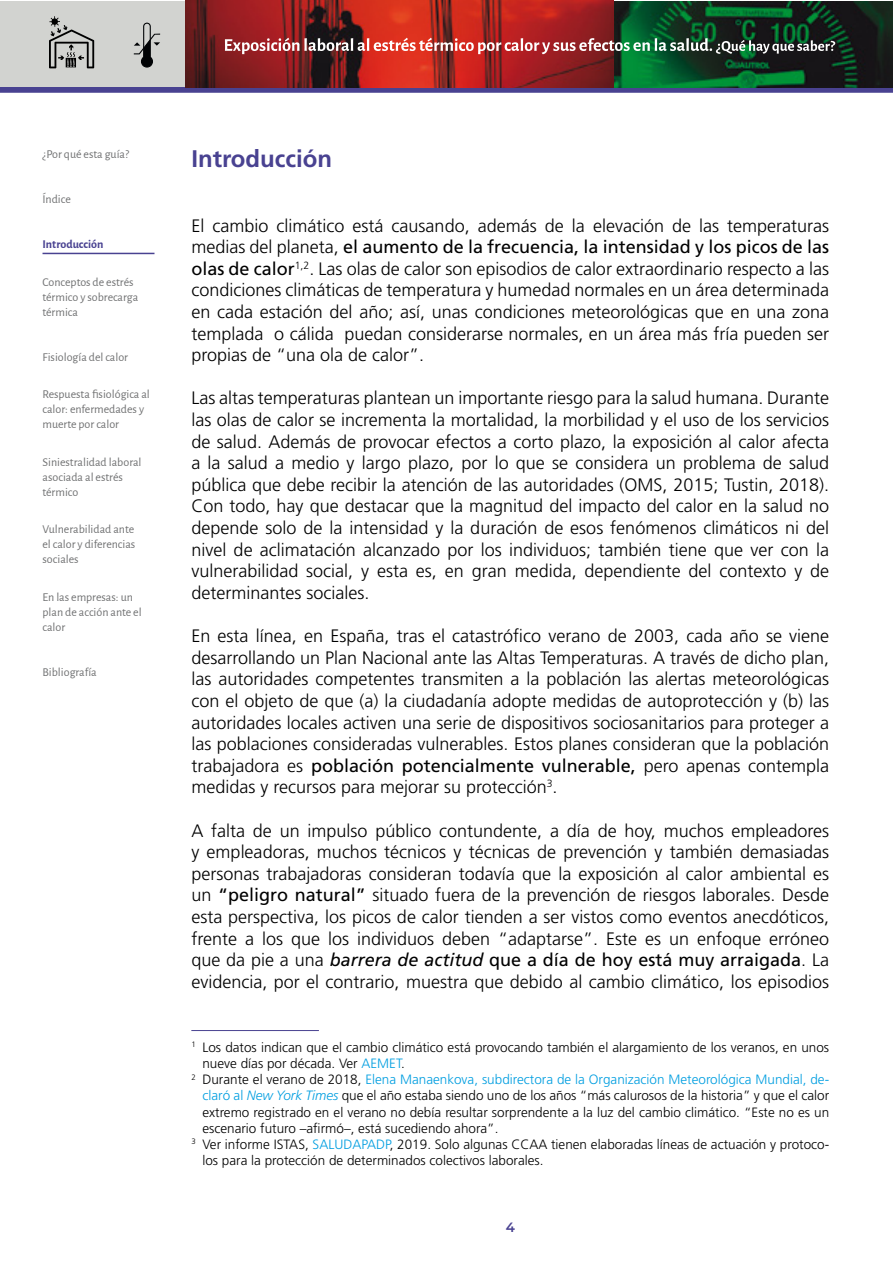
<style>
.page{position:relative;width:893px;height:1263px;background:#fff}
.page>*{position:absolute;margin:0;border:0;box-sizing:border-box;transform-origin:0 0}
.t1{font:700 24px "Frutiger";color:#494291}
.t2{font:300 18px/21.6px "Frutiger";color:#000;text-align:justify}
.t3{font:300 13.5px "Frutiger";color:#000}
.t4{font:300 13.5px "Frutiger";color:#009ee0}
.t5{font:600 13.5px "Montserrat";color:#494291}
.t6{font:12px/15px "Alegreya Sans";color:#707172}
.t7{font:700 12px "Alegreya Sans";color:#494291}
.s1{font-weight:400}
.s2{font-weight:400;font-style:italic}
.s3{color:#009ee0}
.s4{color:#000}
.s5{font-style:italic;color:#009ee0}
</style>
<div class="page">
<hr style="left:43px;top:253px;width:111px;height:1px;background:#494291">
<svg style="left:0;top:87px;width:893px;height:6px;fill:#494291"></svg>
<div style="left:0;top:1px;width:892px;height:86px;background:#d2d3d0"></div>
<img style="left:185px;top:0;width:708px;height:87px">
<img style="left:225px;top:38px;width:610px;height:16px">
<svg style="left:49px;top:16px;width:45px;height:52px"></svg>
<svg style="left:134px;top:23px;width:26px;height:45px"></svg>
<hr style="left:191px;top:1030px;width:128px;height:1px;background:#494291">
<p class="t6" style="left:43px;top:147px;width:88px">¿Por qué esta guía?</p>
<p class="t6" style="left:43px;top:192px;width:30px">Índice</p>
<p class="t7" style="left:43px;top:236px;width:62px">Introducción</p>
<p class="t6" style="left:43px;top:274px;width:97px">Conceptos de estrés térmico y sobrecarga térmica</p>
<p class="t6" style="left:43px;top:349px;width:87px">Fisiología del calor</p>
<p class="t6" style="left:43px;top:387px;width:109px">Respuesta fisiológica al calor: enfermedades y muerte por calor</p>
<p class="t6" style="left:43px;top:454px;width:101px">Siniestralidad laboral asociada al estrés térmico</p>
<p class="t6" style="left:43px;top:522px;width:94px;text-align:justify">Vulnerabilidad ante el calor y diferencias sociales</p>
<p class="t6" style="left:43px;top:589px;width:101px">En las empresas: un plan de acción ante el calor</p>
<p class="t6" style="left:43px;top:664px;width:56px">Bibliografía</p>
<h1 class="t1" style="left:191px;top:144px;width:142px">Introducción</h1>
<p class="t2" style="left:191px;top:215px;width:639px">El cambio climático está causando, además de la elevación de las temperaturas medias del planeta, <span class="s1">el aumento de la frecuencia, la intensidad y los picos de las olas de calor</span><sup>1,2</sup>. Las olas de calor son episodios de calor extraordinario respecto a las condiciones climáticas de temperatura y humedad normales en un área determinada en cada estación del año; así, unas condiciones meteorológicas que en una zona templada o cálida puedan considerarse normales, en un área más fría pueden ser propias de “una ola de calor”.</p>
<p class="t2" style="left:191px;top:388px;width:639px">Las altas temperaturas plantean un importante riesgo para la salud humana. Durante las olas de calor se incrementa la mortalidad, la morbilidad y el uso de los servicios de salud. Además de provocar efectos a corto plazo, la exposición al calor afecta a la salud a medio y largo plazo, por lo que se considera un problema de salud pública que debe recibir la atención de las autoridades (OMS, 2015; Tustin, 2018).<br>Con todo, hay que destacar que la magnitud del impacto del calor en la salud no depende solo de la intensidad y la duración de esos fenómenos climáticos ni del nivel de aclimatación alcanzado por los individuos; también tiene que ver con la vulnerabilidad social, y esta es, en gran medida, dependiente del contexto y de determinantes sociales.</p>
<p class="t2" style="left:191px;top:625px;width:639px">En esta línea, en España, tras el catastrófico verano de 2003, cada año se viene desarrollando un Plan Nacional ante las Altas Temperaturas. A través de dicho plan, las autoridades competentes transmiten a la población las alertas meteorológicas con el objeto de que (a) la ciudadanía adopte medidas de autoprotección y (b) las autoridades locales activen una serie de dispositivos sociosanitarios para proteger a las poblaciones consideradas vulnerables. Estos planes consideran que la población trabajadora es <span class="s1">población potencialmente vulnerable,</span> pero apenas contempla medidas y recursos para mejorar su protección<sup>3</sup>.</p>
<p class="t2" style="left:191px;top:820px;width:639px">A falta de un impulso público contundente, a día de hoy, muchos empleadores y empleadoras, muchos técnicos y técnicas de prevención y también demasiadas personas trabajadoras consideran todavía que la exposición al calor ambiental es un <span class="s1">“peligro natural”</span> situado fuera de la prevención de riesgos laborales. Desde esta perspectiva, los picos de calor tienden a ser vistos como eventos anecdóticos, frente a los que los individuos deben “adaptarse”. Este es un enfoque erróneo que da pie a una <span class="s2">barrera de actitud</span> <span class="s1">que a día de hoy está muy arraigada</span>. La evidencia, por el contrario, muestra que debido al cambio climático, los episodios</p>
<p class="t3" style="left:191px;top:1039px;width:639px"><sup>1</sup> Los datos indican que el cambio climático está provocando también el alargamiento de los veranos, en unos</p>
<p class="t3" style="left:202px;top:1056px;width:204px">nueve días por década. Ver <span class="s3">AEMET</span>.</p>
<p class="t4" style="left:191px;top:1072px;width:639px"><sup>2</sup> <span class="s4">Durante el verano de 2018,</span> Elena Manaenkova, subdirectora de la Organización Meteorológica Mundial, de-</p>
<p class="t3" style="left:202px;top:1088px;width:628px"><span class="s3">claró al</span> <span class="s5">New York Times</span> que el año estaba siendo uno de los años “más calurosos de la historia” y que el calor</p>
<p class="t3" style="left:202px;top:1104px;width:628px">extremo registrado en el verano no debía resultar sorprendente a la luz del cambio climático. “Este no es un</p>
<p class="t3" style="left:202px;top:1120px;width:298px">escenario futuro –afirmó–, está sucediendo ahora”.</p>
<p class="t3" style="left:191px;top:1137px;width:639px"><sup>3</sup> Ver informe ISTAS, <span class="s3">SALUDAPADP</span>, 2019. Solo algunas CCAA tienen elaboradas líneas de actuación y protoco-</p>
<p class="t3" style="left:202px;top:1153px;width:343px">los para la protección de determinados colectivos laborales.</p>
<p class="t5" style="left:506px;top:1217px;width:11px">4</p>
</div>
